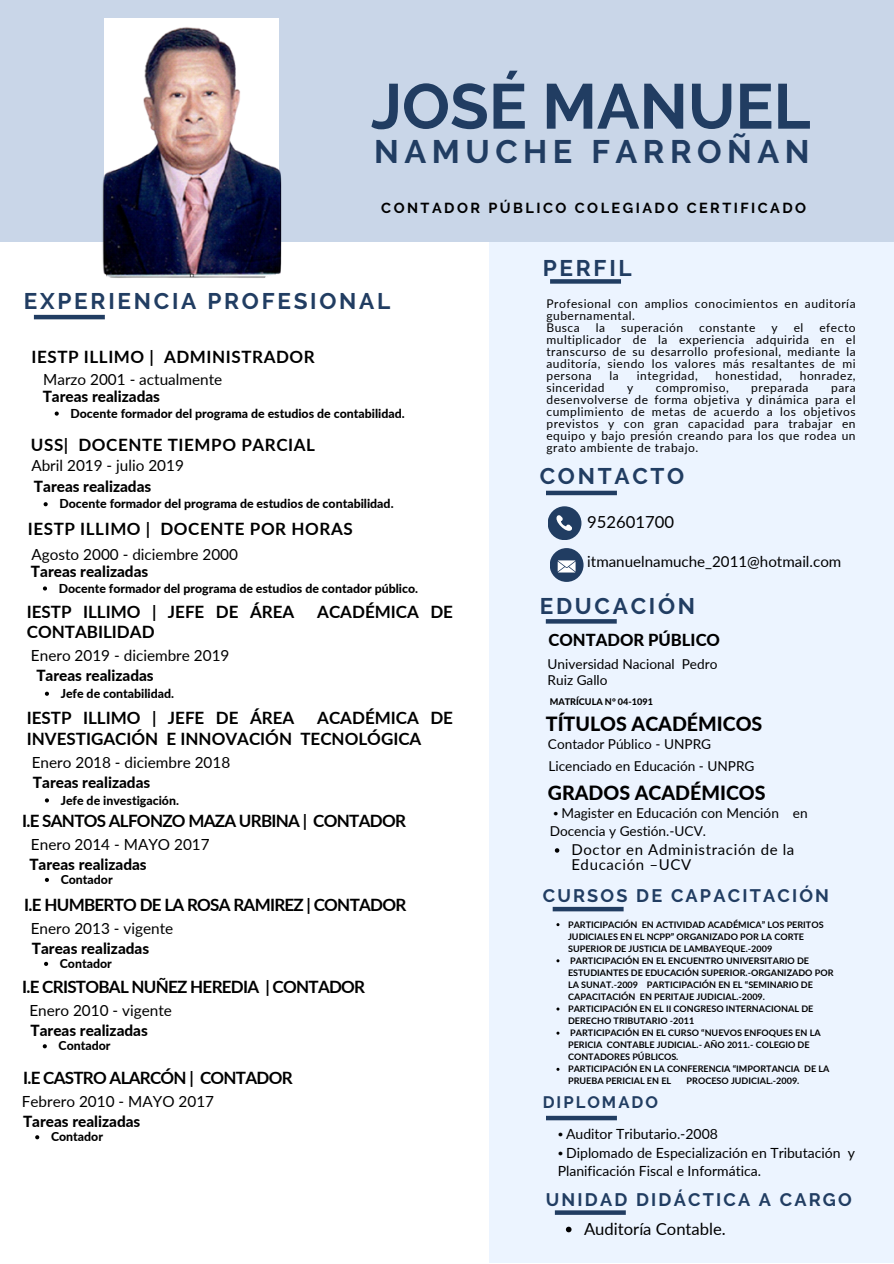
<style>
.page{position:relative;width:894px;height:1264px;background:#fff}
.page>*{position:absolute;margin:0;border:0;box-sizing:border-box;transform-origin:0 0}
.t1{font:700 63.3px "Raleway";color:#213d62}
.t2{font:700 32.55px "Raleway";letter-spacing:.17em;color:#213d62}
.t3{font:700 22.65px "Raleway";letter-spacing:.12em;color:#213d62}
.t4{font:800 19.65px "Lato";color:#000}
.t5{font:700 18.15px "Raleway";letter-spacing:.12em;color:#213d62}
.t6{font:700 16.95px "Lato";letter-spacing:-.04em;color:#000}
.t7{font:700 16.95px/20.2px "Lato";color:#000}
.t8{font:700 16.95px "Lato";letter-spacing:.035em;color:#000}
.t9{font:16.65px "Lato";color:#000}
.t10{font:800 16.65px "Lato";color:#000}
.t11{font:700 16.65px "Raleway";letter-spacing:.12em;color:#213d62}
.t12{font:15.3px "Lato";color:#000}
.t13{font:800 15.3px "Lato";color:#000}
.t14{font:15.15px "Lato";color:#000}
.t15{font:15px/14.7px "Lato";letter-spacing:.045em;color:#000}
.t16{font:700 14.55px "Raleway";letter-spacing:.17em;color:#000}
.t17{font:13.95px/18.8px "Lato";color:#000}
.t18{font:13.65px/18px "Lato";color:#000}
.t19{font:800 12.3px "Lato";color:#000}
.t20{font:12px/12px "Lato";letter-spacing:.045em;color:#000;text-align:justify}
.t21{font:800 9.15px "Lato";color:#000}
.t22{font:700 9px/12px "Lato";color:#000}
.s1{font-family:"Free Serif"}
</style>
<div class="page">
<div style="left:0;top:0;width:893px;height:242px;background:#c9d6e8"></div>
<div style="left:489px;top:242px;width:404px;height:1020px;background:#ecf4ff"></div>
<svg style="left:545px;top:619px;width:71px;height:4px"></svg>
<div style="left:546px;top:490px;width:70px;height:5px;background:#213d62"></div>
<div style="left:547px;top:506px;width:34px;height:34px;background:#213d62;border-radius:50%"></div>
<svg style="left:556px;top:515px;width:15px;height:16px"></svg>
<div style="left:549px;top:548px;width:34px;height:34px;background:#213d62;border-radius:50%"></div>
<svg style="left:557px;top:560px;width:18px;height:12px"></svg>
<div style="left:552px;top:906px;width:71px;height:5px;background:#213d62"></div>
<div style="left:546px;top:1115px;width:70px;height:5px;background:#213d62"></div>
<div style="left:550px;top:279px;width:71px;height:5px;background:#213d62"></div>
<img style="left:33px;top:18px;width:249px;height:302px">
<svg style="left:55px;top:411px;width:4px;height:4px"></svg>
<svg style="left:43px;top:586px;width:4px;height:4px"></svg>
<svg style="left:44px;top:502px;width:4px;height:4px"></svg>
<svg style="left:45px;top:691px;width:4px;height:4px"></svg>
<svg style="left:45px;top:798px;width:4px;height:4px"></svg>
<svg style="left:44px;top:961px;width:4px;height:4px"></svg>
<svg style="left:43px;top:1044px;width:4px;height:4px"></svg>
<svg style="left:554px;top:848px;width:5px;height:4px"></svg>
<svg style="left:45px;top:877px;width:4px;height:5px"></svg>
<svg style="left:35px;top:1135px;width:4px;height:4px"></svg>
<svg style="left:554px;top:1210px;width:71px;height:4px"></svg>
<svg style="left:565px;top:1226px;width:6px;height:6px"></svg>
<p class="t1" style="left:371px;top:69px;width:441px">JOSÉ MANUEL</p>
<h1 class="t2" style="left:374px;top:132px;width:437px">NAMUCHE FARROÑAN</h1>
<p class="t16" style="left:381px;top:199px;width:426px">CONTADOR PÚBLICO COLEGIADO CERTIFICADO</p>
<h4 class="t3" style="left:24px;top:288px;width:368px">EXPERIENCIA PROFESIONAL</h4>
<h4 class="t8" style="left:31px;top:346px;width:285px">IESTP ILLIMO | ADMINISTRADOR</h4>
<p class="t12" style="left:43px;top:370px;width:181px">Marzo 2001 - actualmente</p>
<p class="t13" style="left:43px;top:387px;width:119px">Tareas realizadas</p>
<p class="t19" style="left:70px;top:405px;width:335px">Docente formador del programa de estudios de contabilidad.</p>
<p class="t8" style="left:31px;top:435px;width:285px">USS| DOCENTE TIEMPO PARCIAL</p>
<p class="t12" style="left:31px;top:456px;width:154px">Abril 2019 - julio 2019</p>
<h4 class="t13" style="left:34px;top:476px;width:119px">Tareas realizadas</h4>
<p class="t19" style="left:59px;top:496px;width:335px">Docente formador del programa de estudios de contabilidad.</p>
<p class="t8" style="left:28px;top:518px;width:326px">IESTP ILLIMO | DOCENTE POR HORAS</p>
<p class="t12" style="left:31px;top:545px;width:208px">Agosto 2000 - diciembre 2000</p>
<p class="t13" style="left:31px;top:562px;width:119px">Tareas realizadas</p>
<h5 class="t19" style="left:59px;top:580px;width:361px">Docente formador del programa de estudios de contador público.</h5>
<p class="t7" style="left:27px;top:601px;width:269px">IESTP ILLIMO | JEFE DE ÁREA</p>
<p class="t7" style="left:317px;top:601px;width:137px">ACADÉMICA DE</p>
<p class="t7" style="left:27px;top:621px;width:129px">CONTABILIDAD</p>
<h3 class="t12" style="left:31px;top:645px;width:200px">Enero 2019 - diciembre 2019</h3>
<h6 class="t13" style="left:36px;top:666px;width:119px">Tareas realizadas</h6>
<p class="t19" style="left:61px;top:685px;width:115px">Jefe de contabilidad.</p>
<h4 class="t7" style="left:27px;top:707px;width:269px">IESTP ILLIMO | JEFE DE ÁREA</h4>
<h4 class="t7" style="left:27px;top:707px;width:427px;text-indent:290px">ACADÉMICA DE<br>INVESTIGACIÓN E INNOVACIÓN TECNOLÓGICA</h4>
<p class="t12" style="left:32px;top:752px;width:200px">Enero 2018 - diciembre 2018</p>
<p class="t13" style="left:33px;top:773px;width:119px">Tareas realizadas</p>
<h6 class="t19" style="left:61px;top:792px;width:120px">Jefe de investigación.</h6>
<p class="t6" style="left:22px;top:810px;width:385px">I.E SANTOS ALFONZO MAZA URBINA | CONTADOR</p>
<h6 class="t12" style="left:31px;top:834px;width:180px">Enero 2014 - MAYO 2017</h6>
<p class="t13" style="left:29px;top:855px;width:119px">Tareas realizadas</p>
<p class="t19" style="left:61px;top:871px;width:53px">Contador</p>
<p class="t6" style="left:24px;top:893px;width:383px">I.E HUMBERTO DE LA ROSA RAMIREZ | CONTADOR</p>
<p class="t12" style="left:31px;top:918px;width:144px">Enero 2013 - vigente</p>
<p class="t13" style="left:32px;top:938px;width:119px">Tareas realizadas</p>
<p class="t19" style="left:60px;top:955px;width:53px">Contador</p>
<p class="t6" style="left:22px;top:976px;width:344px">I.E CRISTOBAL NUÑEZ HEREDIA | CONTADOR</p>
<p class="t12" style="left:29px;top:1000px;width:144px">Enero 2010 - vigente</p>
<h6 class="t13" style="left:31px;top:1021px;width:119px">Tareas realizadas</h6>
<p class="t19" style="left:59px;top:1038px;width:53px">Contador</p>
<p class="t6" style="left:23px;top:1067px;width:271px">I.E CASTRO ALARCÓN | CONTADOR</p>
<h6 class="t12" style="left:22px;top:1091px;width:194px">Febrero 2010 - MAYO 2017</h6>
<p class="t13" style="left:23px;top:1112px;width:119px">Tareas realizadas</p>
<p class="t19" style="left:51px;top:1129px;width:53px">Contador</p>
<p class="t3" style="left:542px;top:255px;width:90px">PERFIL</p>
<h3 class="t20" style="left:546px;top:297px;width:310px">Profesional con amplios conocimientos en auditoría gubernamental.</h3>
<h5 class="t20" style="left:546px;top:321px;width:35px">Busca</h5>
<h5 class="t20" style="left:595px;top:321px;width:11px">la</h5>
<h5 class="t20" style="left:621px;top:321px;width:64px">superación</h5>
<h5 class="t20" style="left:699px;top:321px;width:58px">constante</h5>
<h5 class="t20" style="left:771px;top:321px;width:8px">y</h5>
<h5 class="t20" style="left:793px;top:321px;width:11px">el</h5>
<h5 class="t20" style="left:546px;top:321px;width:310px;text-indent:273px">efecto multiplicador de la experiencia adquirida en el transcurso de su desarrollo profesional, mediante la auditoría, siendo los valores más resaltantes de mi persona</h5>
<h5 class="t20" style="left:609px;top:369px;width:11px">la</h5>
<h5 class="t20" style="left:636px;top:369px;width:62px">integridad,</h5>
<h5 class="t20" style="left:715px;top:369px;width:68px">honestidad,</h5>
<h5 class="t20" style="left:799px;top:369px;width:57px">honradez,</h5>
<h5 class="t20" style="left:546px;top:381px;width:60px">sinceridad</h5>
<h5 class="t20" style="left:627px;top:381px;width:8px">y</h5>
<h5 class="t20" style="left:655px;top:381px;width:74px">compromiso,</h5>
<h5 class="t20" style="left:751px;top:381px;width:59px">preparada</h5>
<h5 class="t20" style="left:546px;top:381px;width:310px;text-indent:284px">para desenvolverse de forma objetiva y dinámica para el cumplimiento de metas de acuerdo a los objetivos previstos y con gran capacidad para trabajar en equipo y bajo presión creando para los que rodea un grato ambiente de trabajo.</h5>
<p class="t3" style="left:539px;top:463px;width:146px">CONTACTO</p>
<h3 class="t9" style="left:587px;top:511px;width:88px">952601700</h3>
<p class="t14" style="left:587px;top:552px;width:255px">itmanuelnamuche_2011@hotmail.com</p>
<h2 class="t3" style="left:539px;top:592px;width:157px">EDUCACIÓN</h2>
<p class="t10" style="left:548px;top:629px;width:173px">CONTADOR PÚBLICO</p>
<p class="t18" style="left:547px;top:654px;width:171px">Universidad Nacional Pedro</p>
<p class="t18" style="left:547px;top:670px;width:61px">Ruiz Gallo</p>
<p class="t21" style="left:549px;top:695px;width:105px">MATRÍCULA N° 04-1091</p>
<h6 class="t4" style="left:545px;top:712px;width:218px">TÍTULOS ACADÉMICOS</h6>
<p class="t18" style="left:547px;top:734px;width:165px">Contador Público - UNPRG</p>
<p class="t18" style="left:548px;top:757px;width:207px">Licenciado en Educación - UNPRG</p>
<h6 class="t4" style="left:547px;top:780px;width:219px">GRADOS ACADÉMICOS</h6>
<p class="t18" style="left:549px;top:803px;width:259px"><span class="s1">⦁</span> Magister en Educación con Mención en<br>Docencia y Gestión.-UCV.</p>
<p class="t15" style="left:571px;top:841px;width:224px">Doctor en Administración de la<br>Educación –UCV</p>
<p class="t5" style="left:542px;top:884px;width:288px">CURSOS DE CAPACITACIÓN</p>
<p class="t22" style="left:568px;top:918px;width:257px">PARTICIPACIÓN EN ACTIVIDAD ACADÉMICA” LOS PERITOS<br>JUDICIALES EN EL NCPP” ORGANIZADO POR LA CORTE<br>SUPERIOR DE JUSTICIA DE LAMBAYEQUE.-2009</p>
<h3 class="t22" style="left:568px;top:954px;width:267px">PARTICIPACIÓN EN EL ENCUENTRO UNIVERSITARIO DE ESTUDIANTES DE EDUCACIÓN SUPERIOR.-ORGANIZADO POR LA SUNAT.-2009 PARTICIPACIÓN EN EL “SEMINARIO DE CAPACITACIÓN EN PERITAJE JUDICIAL.-2009.</h3>
<p class="t22" style="left:568px;top:1002px;width:247px">PARTICIPACIÓN EN EL II CONGRESO INTERNACIONAL DE<br>DERECHO TRIBUTARIO -2011</p>
<p class="t22" style="left:568px;top:1026px;width:254px">PARTICIPACIÓN EN EL CURSO “NUEVOS ENFOQUES EN LA<br>PERICIA CONTABLE JUDICIAL.- AÑO 2011.- COLEGIO DE<br>CONTADORES PÚBLICOS.</p>
<p class="t22" style="left:568px;top:1062px;width:263px">PARTICIPACIÓN EN LA CONFERENCIA “IMPORTANCIA DE LA<br>PRUEBA PERICIAL EN EL</p>
<p class="t22" style="left:686px;top:1074px;width:114px">PROCESO JUDICIAL.-2009.</p>
<h6 class="t11" style="left:542px;top:1092px;width:117px">DIPLOMADO</h6>
<p class="t17" style="left:557px;top:1124px;width:162px"><span class="s1">⦁</span> Auditor Tributario.-2008</p>
<p class="t17" style="left:557px;top:1142px;width:299px"><span class="s1">⦁</span> Diplomado de Especialización en Tributación y<br>Planificación Fiscal e Informática.</p>
<p class="t5" style="left:545px;top:1189px;width:307px">UNIDAD DIDÁCTICA A CARGO</p>
<h6 class="t9" style="left:584px;top:1218px;width:143px">Auditoría Contable.</h6>
</div>
